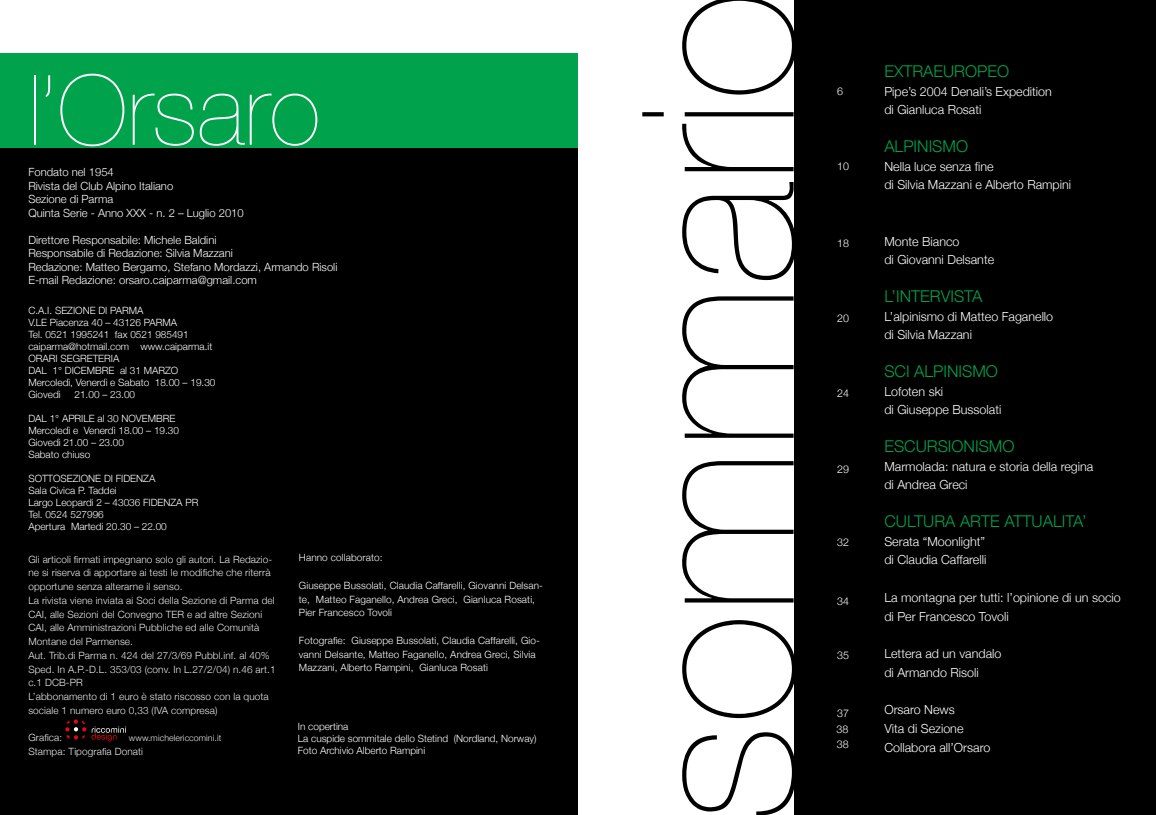
<style>
.page{position:relative;width:1156px;height:815px;background:#fff}
.page>*{position:absolute;margin:0;border:0;box-sizing:border-box;transform-origin:0 0}
.t1{font:200 211.75px "Helvetica Neue";color:#000}
.t2{font:200 97.25px "Helvetica Neue";color:#fff}
.t3{font:300 16.25px "Helvetica Neue";color:#00a34c}
.t4{font:300 12.5px/18.8px "Helvetica Neue";color:#fff}
.t5{font:300 11.25px/13.5px "Helvetica Neue";color:#fff}
.t6{font:300 10.62px/16.2px "Helvetica Neue";letter-spacing:.01em;color:#fff}
.t7{font:300 10px/12px "Helvetica Neue";color:#fff}
.t8{font:300 10px/13.8px "Helvetica Neue";letter-spacing:.01em;color:#ededee}
.t9{font:300 8.75px "Helvetica Neue";letter-spacing:.01em;color:#ededee}
</style>
<div class="page">
<div style="left:0;top:148px;width:578px;height:667px;background:#000"></div>
<div style="left:794px;top:0;width:361px;height:815px;background:#000"></div>
<div style="left:0;top:53px;width:578px;height:95px;background:#00a34c"></div>
<svg style="left:65px;top:719px;width:61px;height:22px"></svg>
<h2 class="t2" style="left:28px;top:54px;width:293px">l’Orsaro</h2>
<p class="t5" style="left:28px;top:165px;width:217px">Fondato nel 1954<br>Rivista del Club Alpino Italiano<br>Sezione di Parma<br>Quinta Serie - Anno XXX - n. 2 – Luglio 2010</p>
<p class="t5" style="left:28px;top:233px;width:310px">Direttore Responsabile: Michele Baldini<br>Responsabile di Redazione: Silvia Mazzani<br>Redazione: Matteo Bergamo, Stefano Mordazzi, Armando Risoli E-mail Redazione: orsaro.caiparma@gmail.com</p>
<p class="t7" style="left:28px;top:305px;width:188px">C.A.I. SEZIONE DI PARMA<br>V.LE Piacenza 40 – 43126 PARMA<br>Tel. 0521 1995241 fax 0521 985491 caiparma@hotmail.com www.caiparma.it<br>ORARI SEGRETERIA<br>DAL 1° DICEMBRE al 31 MARZO<br>Mercoledì, Venerdì e Sabato 18.00 – 19.30<br>Giovedì</p>
<p class="t7" style="left:74px;top:389px;width:62px">21.00 – 23.00</p>
<p class="t7" style="left:28px;top:413px;width:152px">DAL 1° APRILE al 30 NOVEMBRE<br>Mercoledì e Venerdì 18.00 – 19.30<br>Giovedì 21.00 – 23.00<br>Sabato chiuso</p>
<p class="t7" style="left:28px;top:473px;width:171px">SOTTOSEZIONE DI FIDENZA<br>Sala Civica P. Taddei<br>Largo Leopardi 2 – 43036 FIDENZA PR<br>Tel. 0524 527996<br>Apertura Martedi 20.30 – 22.00</p>
<p class="t8" style="left:28px;top:552px;width:249px">Gli articoli firmati impegnano solo gli autori. La Redazio&shy;ne si riserva di apportare ai testi le modifiche che riterrà opportune senza alterarne il senso.<br>La rivista viene inviata ai Soci della Sezione di Parma del CAI, alle Sezioni del Convegno TER e ad altre Sezioni CAI, alle Amministrazioni Pubbliche ed alle Comunità Montane del Parmense.<br>Aut. Trib.di Parma n. 424 del 27/3/69 Pubbl.inf. al 40% Sped. In A.P.-D.L. 353/03 (conv. In L.27/2/04) n.46 art.1 c.1 DCB-PR<br>L’abbonamento di 1 euro è stato riscosso con la quota sociale 1 numero euro 0,33 (IVA compresa)</p>
<p class="t8" style="left:28px;top:731px;width:35px">Grafica:</p>
<p class="t9" style="left:129px;top:733px;width:94px">www.michelericcomini.it</p>
<p class="t8" style="left:28px;top:744px;width:116px">Stampa: Tipografia Donati</p>
<p class="t7" style="left:299px;top:551px;width:85px">Hanno collaborato:</p>
<p class="t7" style="left:299px;top:578px;width:245px;line-height:13.8px">Giuseppe Bussolati, Claudia Caffarelli, Giovanni Delsan&shy;te, Matteo Faganello, Andrea Greci, Gianluca Rosati,<br>Pier Francesco Tovoli</p>
<p class="t7" style="left:299px;top:633px;width:242px;line-height:13.8px">Fotografie: Giuseppe Bussolati, Claudia Caffarelli, Gio&shy;vanni Delsante, Matteo Faganello, Andrea Greci, Silvia<br>Mazzani, Alberto Rampini, Gianluca Rosati</p>
<p class="t7" style="left:298px;top:720px;width:240px">In copertina<br>La cuspide sommitale dello Stetind (Nordland, Norway)<br>Foto Archivio Alberto Rampini</p>
<h1 class="t1" style="left:596px;top:822px;width:833px;rotate:-90deg">sommario</h1>
<p class="t6" style="left:837px;top:83px;width:7px">6</p>
<p class="t6" style="left:837px;top:158px;width:13px">10</p>
<p class="t6" style="left:837px;top:234px;width:13px">18</p>
<p class="t6" style="left:837px;top:310px;width:13px">20</p>
<p class="t6" style="left:837px;top:385px;width:13px">24</p>
<p class="t6" style="left:837px;top:461px;width:13px">29</p>
<p class="t6" style="left:837px;top:534px;width:13px">32</p>
<p class="t6" style="left:837px;top:592px;width:13px">34</p>
<p class="t6" style="left:837px;top:647px;width:13px">35</p>
<p class="t6" style="left:836px;top:704px;width:14px">37<br>38</p>
<p class="t6" style="left:836px;top:736px;width:13px">38</p>
<h3 class="t3" style="left:884px;top:61px;width:126px">EXTRAEUROPEO</h3>
<p class="t4" style="left:884px;top:81px;width:169px">Pipe’s 2004 Denali’s Expedition di Gianluca Rosati</p>
<h3 class="t3" style="left:884px;top:136px;width:85px">ALPINISMO</h3>
<p class="t4" style="left:884px;top:156px;width:188px">Nella luce senza fine<br>di Silvia Mazzani e Alberto Rampini</p>
<p class="t4" style="left:884px;top:231px;width:111px">Monte Bianco<br>di Giovanni Delsante</p>
<h3 class="t3" style="left:884px;top:286px;width:99px">L’INTERVISTA</h3>
<p class="t4" style="left:884px;top:306px;width:170px">L’alpinismo di Matteo Faganello di Silvia Mazzani</p>
<h3 class="t3" style="left:884px;top:361px;width:115px">SCI ALPINISMO</h3>
<p class="t4" style="left:884px;top:381px;width:118px">Lofoten ski<br>di Giuseppe Bussolati</p>
<h3 class="t3" style="left:884px;top:436px;width:132px">ESCURSIONISMO</h3>
<p class="t4" style="left:884px;top:456px;width:210px">Marmolada: natura e storia della regina di Andrea Greci</p>
<h3 class="t3" style="left:884px;top:511px;width:204px">CULTURA ARTE ATTUALITA’</h3>
<p class="t4" style="left:884px;top:531px;width:103px">Serata “Moonlight” di Claudia Caffarelli</p>
<p class="t4" style="left:884px;top:588px;width:238px">La montagna per tutti: l’opinione di un socio di Per Francesco Tovoli</p>
<p class="t4" style="left:884px;top:644px;width:118px">Lettera ad un vandalo di Armando Risoli</p>
<p class="t4" style="left:884px;top:700px;width:107px">Orsaro News<br>Vita di Sezione<br>Collabora all’Orsaro</p>
</div>
